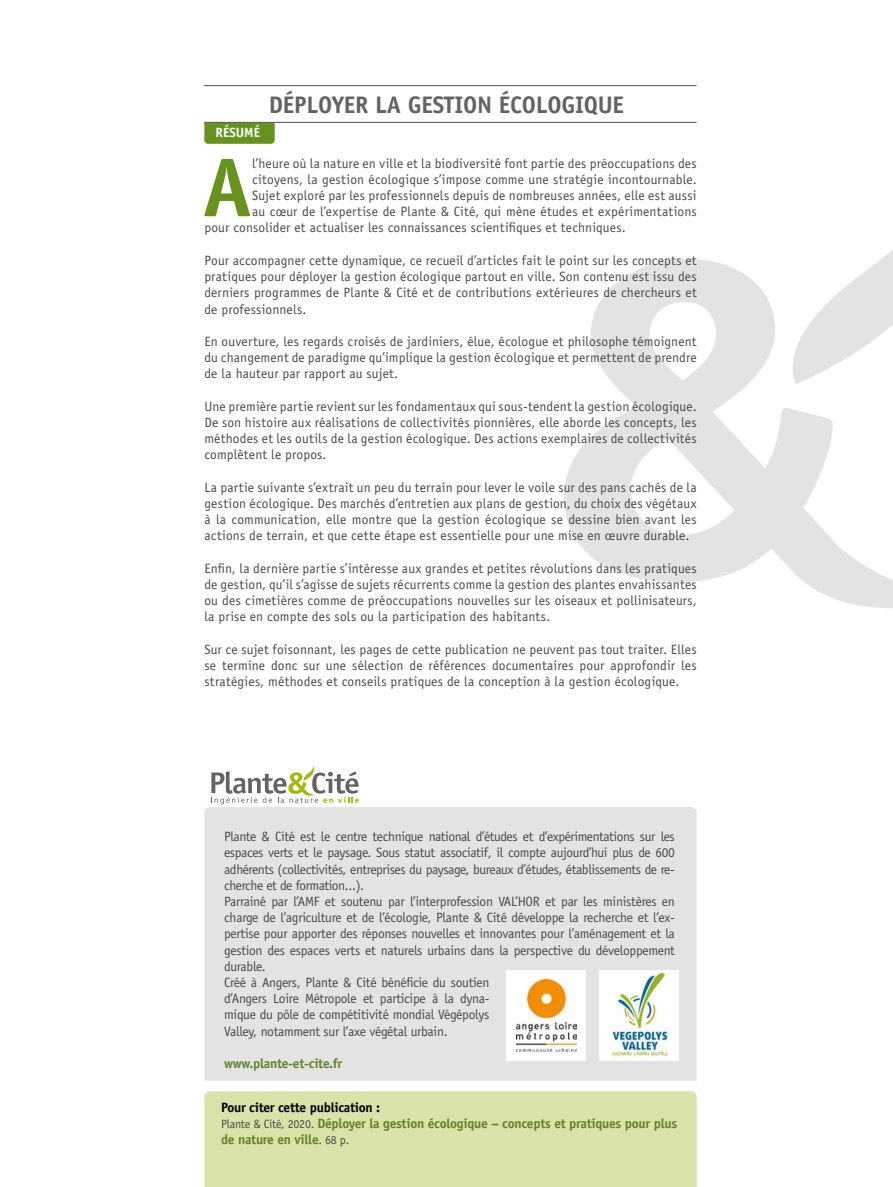
<style>
.page{position:relative;width:893px;height:1187px;background:#fff}
.page>*{position:absolute;margin:0;border:0;box-sizing:border-box;transform-origin:0 0}
.t1{font:700 83.55px "Officina Sans Std";color:#67921e}
.t2{font:700 24px "Officina Sans Std";letter-spacing:-.01em;color:#646363}
.t3{font:13.5px/16.2px "Officina Sans Std";letter-spacing:-.02em;color:#4a4a49;text-align:justify}
.t4{font:13.5px "Officina Sans Std";letter-spacing:.01em;color:#4a4a49}
.t5{font:13.5px "Officina Sans Std";letter-spacing:.015em;color:#4a4a49}
.t6{font:700 13.5px/16.2px "Officina Sans Std";letter-spacing:-.02em;color:#63832a}
.t7{font:700 13.35px "Officina Sans Std";color:#fff}
.s1{color:#000}
.s2{font-weight:400;font-size:12px;color:#4a4a49}
</style>
<div class="page">
<svg style="left:564px;top:259px;width:329px;height:349px;fill:#e3e3e3"></svg>
<div style="left:204px;top:1091px;width:493px;height:95px;background:#dae1a9"></div>
<svg style="left:204px;top:123px;width:71px;height:21px"></svg>
<hr style="left:204px;top:122px;width:492px;height:1px;background:#646363">
<hr style="left:204px;top:85px;width:492px;height:1px;background:#646363">
<div style="left:204px;top:807px;width:493px;height:273px;background:#e3e3e3"></div>
<svg style="left:211px;top:766px;width:148px;height:38px"></svg>
<div style="left:600px;top:970px;width:79px;height:90px;background:#fff"></div>
<img style="left:605px;top:970px;width:64px;height:88px">
<div style="left:506px;top:970px;width:80px;height:90px;background:#fff"></div>
<img style="left:516px;top:979px;width:61px;height:72px">
<h2 class="t2" style="left:269px;top:90px;width:357px">DÉPLOYER LA GESTION ÉCOLOGIQUE</h2>
<p class="t7" style="left:216px;top:124px;width:46px">RÉSUMÉ</p>
<h1 class="t1" style="left:202px;top:136px;width:51px">A</h1>
<p class="t5" style="left:252px;top:155px;width:446px">l’heure où la nature en ville et la biodiversité font partie des préoccupations des</p>
<p class="t4" style="left:252px;top:171px;width:446px">citoyens, la gestion écologique s’impose comme une stratégie incontournable.</p>
<p class="t5" style="left:252px;top:187px;width:446px">Sujet exploré par les professionnels depuis de nombreuses années, elle est aussi</p>
<p class="t4" style="left:252px;top:204px;width:446px">au cœur de l’expertise de Plante &amp; Cité, qui mène études et expérimentations</p>
<p class="t4" style="left:204px;top:220px;width:423px">pour consolider et actualiser les connaissances scientifiques et techniques.</p>
<p class="t3" style="left:204px;top:252px;width:494px">Pour accompagner cette dynamique, ce recueil d’articles fait le point sur les concepts et pratiques pour déployer la gestion écologique partout en ville. Son contenu est issu des derniers programmes de Plante &amp; Cité et de contributions extérieures de chercheurs et de professionnels.</p>
<p class="t3" style="left:204px;top:333px;width:494px">En ouverture, les regards croisés de jardiniers, élue, écologue et philosophe témoignent du changement de paradigme qu’implique la gestion écologique et permettent de prendre de la hauteur par rapport au sujet.</p>
<p class="t3" style="left:204px;top:398px;width:494px">Une première partie revient sur les fondamentaux qui sous-tendent la gestion écologique.<br>De son histoire aux réalisations de collectivités pionnières, elle aborde les concepts, les méthodes et les outils de la gestion écologique. Des actions exemplaires de collectivités complètent le propos.</p>
<p class="t3" style="left:204px;top:479px;width:494px">La partie suivante s’extrait un peu du terrain pour lever le voile sur des pans cachés de la gestion écologique. Des marchés d’entretien aux plans de gestion, du choix des végétaux à la communication, elle montre que la gestion écologique se dessine bien avant les actions de terrain, et que cette étape est essentielle pour une mise en œuvre durable.</p>
<p class="t3" style="left:204px;top:560px;width:494px">Enfin, la dernière partie s’intéresse aux grandes et petites révolutions dans les pratiques de gestion, qu’il s’agisse de sujets récurrents comme la gestion des plantes envahissantes ou des cimetières comme de préoccupations nouvelles sur les oiseaux et pollinisateurs, la prise en compte des sols ou la participation des habitants.</p>
<p class="t3" style="left:204px;top:641px;width:494px">Sur ce sujet foisonnant, les pages de cette publication ne peuvent pas tout traiter. Elles se termine donc sur une sélection de références documentaires pour approfondir les stratégies, méthodes et conseils pratiques de la conception à la gestion écologique.</p>
<p class="t3" style="left:224px;top:828px;width:452px;text-align:left">Plante &amp; Cité est le centre technique national d’études et d’expérimentations sur les espaces verts et le paysage. Sous statut associatif, il compte aujourd’hui plus de 600 adhérents (collectivités, entreprises du paysage, bureaux d’études, établissements de re&shy;cherche et de formation...).<br>Parrainé par l’AMF et soutenu par l’interprofession VAL’HOR et par les ministères en charge de l’agriculture et de l’écologie, Plante &amp; Cité développe la recherche et l’ex&shy;pertise pour apporter des réponses nouvelles et innovantes pour l’aménagement et la gestion des espaces verts et naturels urbains dans la perspective du développement durable.<br>Créé à Angers, Plante &amp; Cité bénéficie du soutien<br>d’Angers Loire Métropole et participe à la dyna-<br>mique du pôle de compétitivité mondial Végépolys<br>Valley, notamment sur l’axe végétal urbain.</p>
<p class="t6" style="left:224px;top:1055px;width:120px">www.plante-et-cite.fr</p>
<p class="t6" style="left:221px;top:1098px;width:458px"><span class="s1">Pour citer cette publication :<br></span><span class="s2">Plante &amp; Cité, 2020.</span> Déployer la gestion écologique – concepts et pratiques pour plus de nature en ville<span class="s2">. 68 p.</span></p>
</div>
